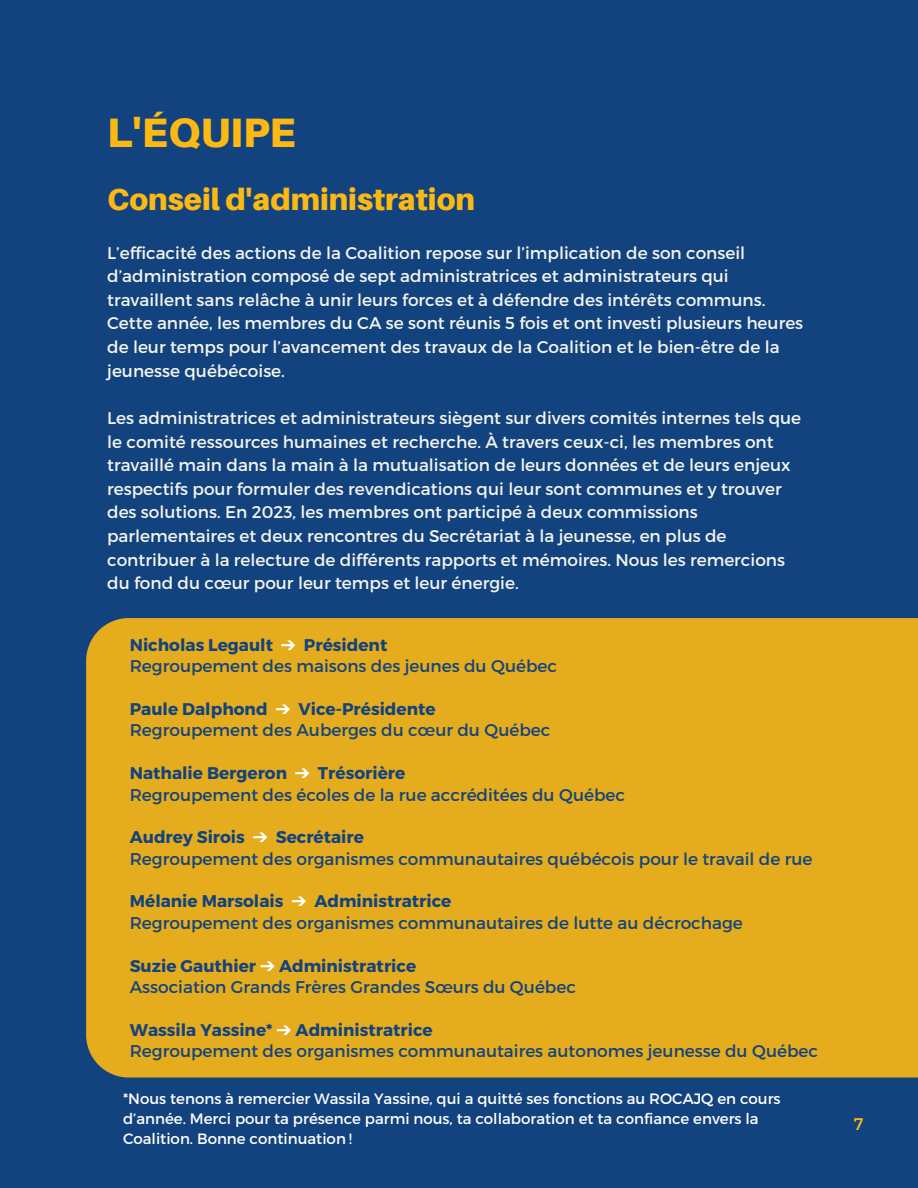
<style>
.page{position:relative;width:918px;height:1188px;background:#13437e}
.page>*{position:absolute;margin:0;border:0;box-sizing:border-box;transform-origin:0 0}
.t1{font:900 41.1px "Aileron";color:#fdb913}
.t2{font:900 30.3px "Aileron";color:#fdb913}
.t3{font:16.95px/23.7px "Montserrat";color:#f5f5ef}
.t4{font:16.95px "Montserrat";color:#13437e}
.t5{font:700 16.95px "Montserrat";color:#13437e}
.t6{font:16.95px "Montserrat";color:#fdb913}
.t7{font:15px/20.2px "Montserrat";color:#fff}
.s1{font-family:"Free Serif";font-weight:400;color:#fff}
</style>
<div class="page">
<div style="left:86px;top:618px;width:832px;height:460px;background:#e5ac1d"></div>
<h1 class="t1" style="left:107px;top:107px;width:190px">L'ÉQUIPE</h1>
<h2 class="t2" style="left:107px;top:181px;width:370px">Conseil d'administration</h2>
<h3 class="t3" style="left:107px;top:240px;width:698px">L’efficacité des actions de la Coalition repose sur l’implication de son conseil d’administration composé de sept administratrices et administrateurs qui travaillent sans relâche à unir leurs forces et à défendre des intérêts communs.<br>Cette année, les membres du CA se sont réunis 5 fois et ont investi plusieurs heures de leur temps pour l’avancement des travaux de la Coalition et le bien-être de la jeunesse québécoise.</h3>
<p class="t3" style="left:107px;top:405px;width:696px">Les administratrices et administrateurs siègent sur divers comités internes tels que le comité ressources humaines et recherche. À travers ceux-ci, les membres ont travaillé main dans la main à la mutualisation de leurs données et de leurs enjeux respectifs pour formuler des revendications qui leur sont communes et y trouver des solutions. En 2023, les membres ont participé à deux commissions parlementaires et deux rencontres du Secrétariat à la jeunesse, en plus de contribuer à la relecture de différents rapports et mémoires. Nous les remercions du fond du cœur pour leur temps et leur énergie.</p>
<h3 class="t5" style="left:130px;top:634px;width:259px">Nicholas Legault <span class="s1">➔</span> Président</h3>
<h3 class="t4" style="left:130px;top:655px;width:429px">Regroupement des maisons des jeunes du Québec</h3>
<h3 class="t5" style="left:130px;top:698px;width:308px">Paule Dalphond <span class="s1">➔</span> Vice-Présidente</h3>
<h3 class="t4" style="left:130px;top:719px;width:422px">Regroupement des Auberges du cœur du Québec</h3>
<h3 class="t5" style="left:130px;top:762px;width:277px">Nathalie Bergeron <span class="s1">➔</span> Trésorière</h3>
<h3 class="t4" style="left:130px;top:783px;width:497px">Regroupement des écoles de la rue accréditées du Québec</h3>
<h3 class="t5" style="left:130px;top:826px;width:236px">Audrey Sirois <span class="s1">➔</span> Secrétaire</h3>
<h3 class="t4" style="left:130px;top:848px;width:684px">Regroupement des organismes communautaires québécois pour le travail de rue</h3>
<h3 class="t5" style="left:130px;top:890px;width:323px">Mélanie Marsolais <span class="s1">➔</span> Administratrice</h3>
<h3 class="t4" style="left:130px;top:912px;width:615px">Regroupement des organismes communautaires de lutte au décrochage</h3>
<h3 class="t5" style="left:130px;top:954px;width:288px">Suzie Gauthier <span class="s1">➔</span> Administratrice</h3>
<h3 class="t4" style="left:130px;top:976px;width:448px">Association Grands Frères Grandes Sœurs du Québec</h3>
<h3 class="t5" style="left:130px;top:1019px;width:305px">Wassila Yassine* <span class="s1">➔</span> Administratrice</h3>
<h3 class="t4" style="left:130px;top:1040px;width:690px">Regroupement des organismes communautaires autonomes jeunesse du Québec</h3>
<p class="t7" style="left:123px;top:1087px;width:659px">*Nous tenons à remercier Wassila Yassine, qui a quitté ses fonctions au ROCAJQ en cours d’année. Merci pour ta présence parmi nous, ta collaboration et ta confiance envers la<br>Coalition. Bonne continuation !</p>
<p class="t6" style="left:854px;top:1112px;width:11px">7</p>
</div>
